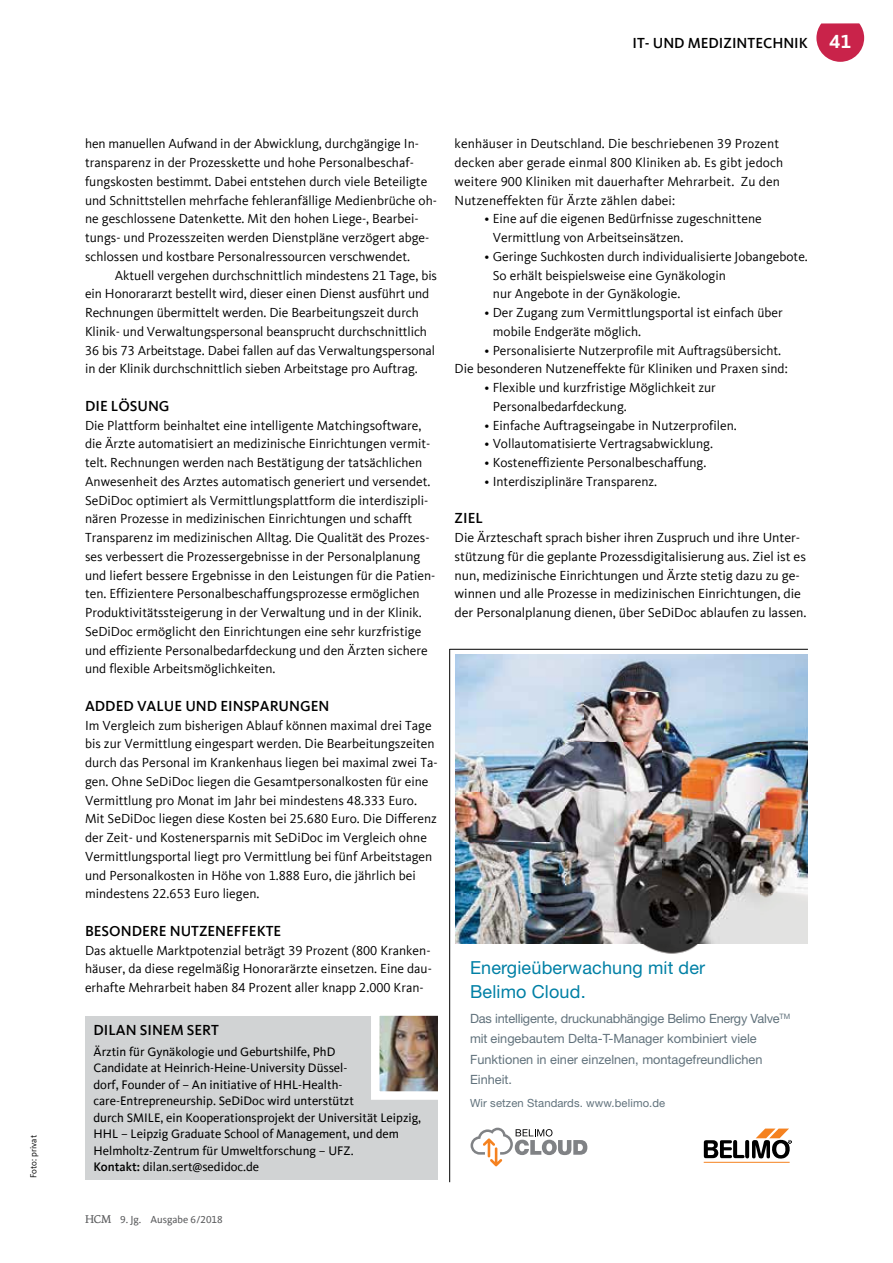
<style>
.page{position:relative;width:893px;height:1263px;background:#fff}
.page>*{position:absolute;margin:0;border:0;box-sizing:border-box;transform-origin:0 0}
.t1{font:18px/24px "Helvetica Neue LT Std";letter-spacing:.01em;color:#0080a5}
.t2{font:500 15px "Kievit Offc";color:#000}
.t3{font:13.5px/18.8px "Kievit Offc";color:#000}
.t4{font:12.75px/16.5px "Kievit Offc";color:#000}
.t5{font:12.75px/20.2px "Helvetica Neue LT Std";color:#61727c}
.t6{font:11.25px "Helvetica Neue LT Std";letter-spacing:.01em;color:#61727c}
.t7{font:10.5px "Kievit Offc";color:#58595b}
.t8{font:9px "Kievit Offc";color:#000}
.s1{font-weight:700;font-size:19.5px;color:#fff}
.s2{font-weight:500}
.s3{font-family:"Dolly";font-size:12px}
</style>
<div class="page">
<svg style="left:816px;top:23px;width:48px;height:39px;background:#d24a6a"></svg>
<div style="left:85px;top:1016px;width:352px;height:164px;background:#d1d3d4"></div>
<img style="left:381px;top:1017px;width:55px;height:73px">
<div style="left:371px;top:1007px;width:75px;height:93px;border:9px solid #fff"></div>
<hr style="left:704px;top:1162px;width:86px;height:1px;background:#f58220">
<svg style="left:704px;top:1128px;width:88px;height:31px"></svg>
<svg style="left:471px;top:1128px;width:116px;height:38px"></svg>
<img style="left:455px;top:655px;width:353px;height:88px">
<img style="left:455px;top:743px;width:110px;height:50px">
<img style="left:455px;top:793px;width:110px;height:150px">
<img style="left:565px;top:743px;width:243px;height:211px">
<hr style="left:449px;top:649px;width:1px;height:533px;background:#000">
<hr style="left:449px;top:649px;width:359px;height:1px;background:#000">
<p class="t8" style="left:29px;top:1178px;width:44px;rotate:-90deg">Foto: privat</p>
<p class="t2" style="left:632px;top:34px;width:220px">IT- UND MEDIZI NTECHNI K <span class="s1">41</span></p>
<p class="t3" style="left:85px;top:135px;width:353px">hen manuellen Aufwand in der Abwicklung, durchgängige In&shy;transparenz in der Prozesskette und hohe Personalbeschaf&shy;fungskosten bestimmt. Dabei entstehen durch viele Beteiligte und Schnittstellen mehrfache fehleranfällige Medienbrüche oh&shy;ne geschlossene Datenkette. Mit den hohen Liege-, Bearbei&shy;tungs- und Prozesszeiten werden Dienstpläne verzögert abge&shy;schlossen und kostbare Personalressourcen verschwendet.</p>
<p class="t3" style="left:85px;top:266px;width:354px;text-indent:30px">Aktuell vergehen durchschnittlich mindestens 21 Tage, bis ein Honorararzt bestellt wird, dieser einen Dienst ausführt und Rechnungen übermittelt werden. Die Bearbeitungszeit durch Klinik- und Verwaltungspersonal beansprucht durchschnittlich 36 bis 73 Arbeitstage. Dabei fallen auf das Verwaltungspersonal in der Klinik durchschnittlich sieben Arbeitstage pro Auftrag.</p>
<p class="t2" style="left:85px;top:397px;width:86px">DI E LÖSUNG</p>
<p class="t3" style="left:85px;top:416px;width:352px">Die Plattform beinhaltet eine intelligente Matchingsoftware, die Ärzte automatisiert an medizinische Einrichtungen vermit&shy;telt. Rechnungen werden nach Bestätigung der tatsächlichen Anwesenheit des Arztes automatisch generiert und versendet.<br>SeDiDoc optimiert als Vermittlungsplattform die interdiszipli&shy;nären Prozesse in medizinischen Einrichtungen und schafft Transparenz im medizinischen Alltag. Die Qualität des Prozes&shy;ses verbessert die Prozessergebnisse in der Personalplanung und liefert bessere Ergebnisse in den Leistungen für die Patien&shy;ten. Effizientere Personalbeschaffungsprozesse ermöglichen Produktivitätssteigerung in der Verwaltung und in der Klinik.<br>SeDiDoc ermöglicht den Einrichtungen eine sehr kurzfristige und effiziente Personalbedarfdeckung und den Ärzten sichere und flexible Arbeitsmöglichkeiten.</p>
<p class="t2" style="left:85px;top:697px;width:246px">ADDED VALUE UND EI NSPARUNGEN</p>
<p class="t3" style="left:85px;top:716px;width:354px">Im Vergleich zum bisherigen Ablauf können maximal drei Tage bis zur Vermittlung eingespart werden. Die Bearbeitungszeiten durch das Personal im Krankenhaus liegen bei maximal zwei Ta&shy;gen. Ohne SeDiDoc liegen die Gesamtpersonalkosten für eine Vermittlung pro Monat im Jahr bei mindestens 48.333 Euro.<br>Mit SeDiDoc liegen diese Kosten bei 25.680 Euro. Die Differenz der Zeit- und Kostenersparnis mit SeDiDoc im Vergleich ohne Vermittlungsportal liegt pro Vermittlung bei fünf Arbeitstagen und Personalkosten in Höhe von 1.888 Euro, die jährlich bei mindestens 22.653 Euro liegen.</p>
<p class="t2" style="left:85px;top:922px;width:198px">BESONDERE N UTZENEFFEKTE</p>
<p class="t3" style="left:85px;top:941px;width:348px;text-align:justify">Das aktuelle Marktpotenzial beträgt 39 Prozent (800 Kranken&shy;häuser, da diese regelmäßig Honorarärzte einsetzen. Eine dau&shy;erhafte Mehrarbeit haben 84 Prozent aller knapp 2.000 Kran-</p>
<p class="t2" style="left:94px;top:1021px;width:125px">DI LAN SI NEM SERT</p>
<p class="t4" style="left:94px;top:1043px;width:329px">Ärztin für Gynäkologie und Geburtshilfe, PhD<br>Candidate at Heinrich-Heine-University Düssel-<br>dorf, Founder of – An initiative of HHL-Health&shy;care-Entrepreneurship. SeDiDoc wird unterstützt<br>durch SMILE, ein Kooperationsprojekt der Universität Leipzig, HHL – Leipzig Graduate School of Management, und dem Helmholtz-Zentrum für Umweltforschung – UFZ.<br><span class="s2">KONTAKT:</span> dilan.sert@sedidoc.de</p>
<p class="t7" style="left:85px;top:1213px;width:139px"><span class="s3">HCM</span> 9. Jg. Ausgabe 6/2018</p>
<p class="t3" style="left:455px;top:135px;width:330px">kenhäuser in Deutschland. Die beschriebenen 39 Prozent decken aber gerade einmal 800 Kliniken ab. Es gibt jedoch weitere 900 Kliniken mit dauerhafter Mehrarbeit. Zu den Nutzeneffekten für Ärzte zählen dabei:</p>
<p class="t3" style="left:493px;top:210px;width:270px;text-indent:-9px">• Eine auf die eigenen Bedürfnisse zugeschnittene<br>Vermittlung von Arbeitseinsätzen.</p>
<p class="t3" style="left:493px;top:247px;width:316px;text-indent:-9px">• Geringe Suchkosten durch individualisierte Jobangebote.<br>So erhält beispielsweise eine Gynäkologin<br>nur Angebote in der Gynäkologie.</p>
<p class="t3" style="left:493px;top:303px;width:291px;text-indent:-9px">• Der Zugang zum Vermittlungsportal ist einfach über mobile Endgeräte möglich.</p>
<p class="t3" style="left:455px;top:341px;width:335px;text-indent:30px">• Personalisierte Nutzerprofile mit Auftragsübersicht.<br>Die besonderen Nutzeneffekte für Kliniken und Praxen sind:</p>
<p class="t3" style="left:493px;top:378px;width:224px;text-indent:-9px">• Flexible und kurzfristige Möglichkeit zur<br>Personalbedarfdeckung.</p>
<p class="t3" style="left:484px;top:416px;width:254px">• Einfache Auftragseingabe in Nutzerprofilen.</p>
<p class="t3" style="left:484px;top:435px;width:230px">• Vollautomatisierte Vertragsabwicklung.</p>
<p class="t3" style="left:484px;top:453px;width:223px">• Kosteneffiziente Personalbeschaffung.</p>
<p class="t3" style="left:484px;top:472px;width:174px">• Interdisziplinäre Transparenz.</p>
<p class="t2" style="left:455px;top:510px;width:30px">ZIEL</p>
<p class="t3" style="left:455px;top:528px;width:353px">Die Ärzteschaft sprach bisher ihren Zuspruch und ihre Unter&shy;stützung für die geplante Prozessdigitalisierung aus. Ziel ist es nun, medizinische Einrichtungen und Ärzte stetig dazu zu ge&shy;winnen und alle Prozesse in medizinischen Einrichtungen, die der Personalplanung dienen, über SeDiDoc ablaufen zu lassen.</p>
<h1 class="t1" style="left:470px;top:955px;width:237px">Energieüberwachung mit der<br>Belimo Cloud.</h1>
<p class="t5" style="left:470px;top:1008px;width:322px">Das intelligente, druckunabhängige Belimo Energy Valve<sup>TM </sup>mit eingebautem Delta-T-Manager kombiniert viele Funktionen in einer einzelnen, montagefreundlichen Einheit.</p>
<p class="t6" style="left:470px;top:1096px;width:197px">Wir setzen Standards. www.belimo.de</p>
</div>
